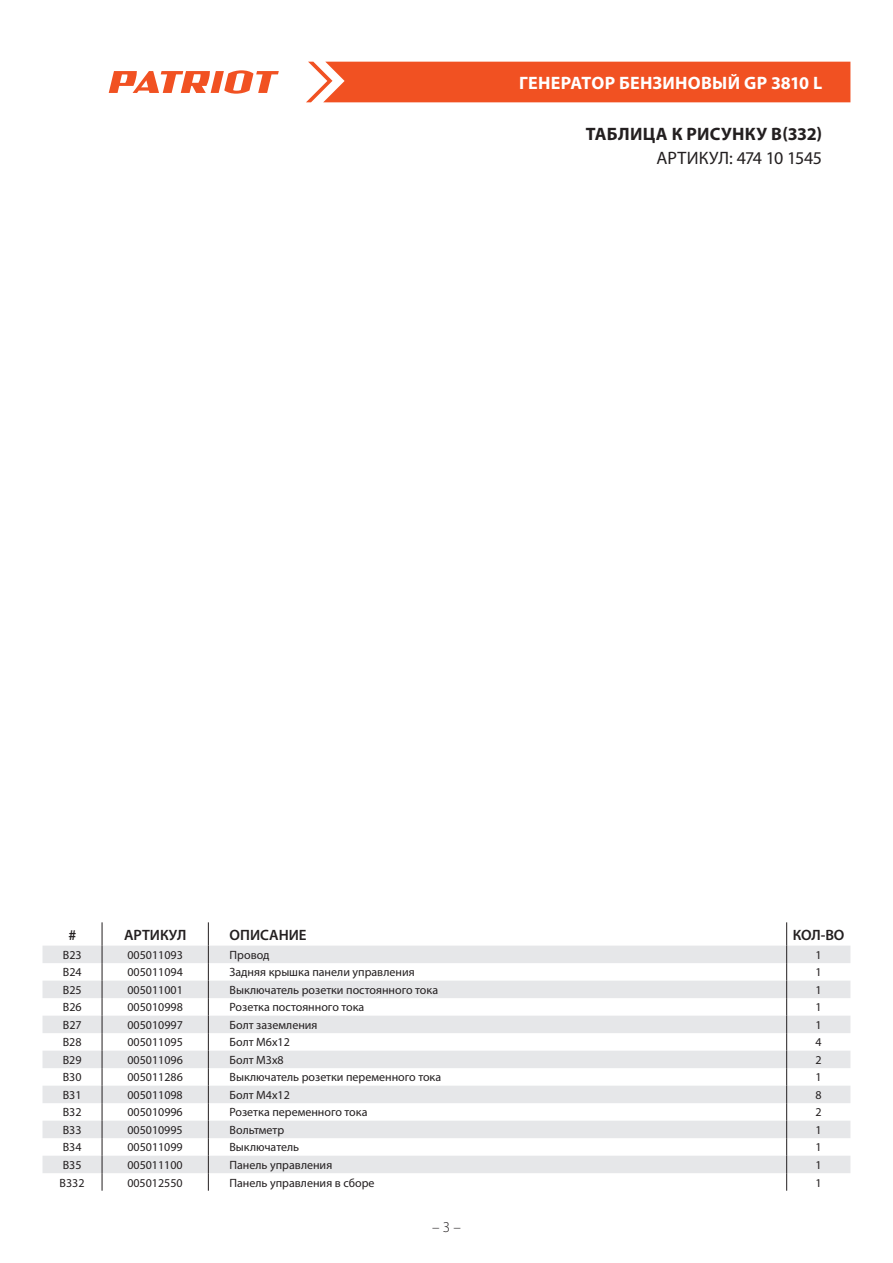
<style>
.page{position:relative;width:893px;height:1263px;background:#fff}
.page>*{position:absolute;margin:0;border:0;box-sizing:border-box;transform-origin:0 0}
.t1{font:700 18px "Myriad Pro";letter-spacing:.01em;color:#fff}
.t2{font:700 18px "Myriad Pro";letter-spacing:.015em;color:#231f20}
.t3{font:18px "Myriad Pro";letter-spacing:-.005em;color:#231f20}
.t4{font:600 15px "Myriad Pro";color:#231f20}
.t5{font:300 15px "Myriad Pro";color:#231f20}
.t6{font:12px "Myriad Pro";color:#231f20}
</style>
<div class="page">
<div style="left:306px;top:62px;width:544px;height:40px;background:#f15122"></div>
<svg style="left:109px;top:70px;width:170px;height:24px"></svg>
<svg style="left:43px;top:945px;width:807px;height:228px;fill:#e6e7e9"></svg>
<svg style="left:102px;top:922px;width:1px;height:269px"></svg>
<svg style="left:208px;top:922px;width:1px;height:269px"></svg>
<svg style="left:786px;top:922px;width:1px;height:269px"></svg>
<h1 class="t1" style="left:519px;top:73px;width:305px">ГЕНЕРАТОР БЕНЗИНОВЫЙ GP 3810 L</h1>
<h1 class="t2" style="left:586px;top:124px;width:238px">ТАБЛИЦА К РИСУНКУ B(332)</h1>
<h1 class="t3" style="left:656px;top:147px;width:167px">АРТИКУЛ: 474 10 1545</h1>
<p class="t4" style="left:68px;top:925px;width:9px">#</p>
<p class="t4" style="left:124px;top:925px;width:64px">АРТИКУЛ</p>
<p class="t4" style="left:230px;top:925px;width:78px">ОПИСАНИЕ</p>
<p class="t4" style="left:793px;top:925px;width:53px">КОЛ-ВО</p>
<p class="t6" style="left:63px;top:947px;width:20px">B23</p>
<p class="t6" style="left:127px;top:947px;width:57px">005011093</p>
<p class="t6" style="left:230px;top:947px;width:41px">Провод</p>
<p class="t6" style="left:815px;top:947px;width:8px">1</p>
<p class="t6" style="left:63px;top:965px;width:20px">B24</p>
<p class="t6" style="left:127px;top:965px;width:57px">005011094</p>
<p class="t6" style="left:230px;top:965px;width:187px">Задняя крышка панели управления</p>
<p class="t6" style="left:815px;top:965px;width:8px">1</p>
<p class="t6" style="left:63px;top:982px;width:20px">B25</p>
<p class="t6" style="left:127px;top:982px;width:57px">005011001</p>
<p class="t6" style="left:230px;top:982px;width:210px">Выключатель розетки постоянного тока</p>
<p class="t6" style="left:815px;top:982px;width:8px">1</p>
<p class="t6" style="left:63px;top:1000px;width:20px">B26</p>
<p class="t6" style="left:127px;top:1000px;width:57px">005010998</p>
<p class="t6" style="left:230px;top:1000px;width:136px">Розетка постоянного тока</p>
<p class="t6" style="left:815px;top:1000px;width:8px">1</p>
<p class="t6" style="left:63px;top:1017px;width:20px">B27</p>
<p class="t6" style="left:127px;top:1017px;width:57px">005010997</p>
<p class="t6" style="left:230px;top:1017px;width:89px">Болт заземления</p>
<p class="t6" style="left:815px;top:1017px;width:8px">1</p>
<p class="t6" style="left:63px;top:1035px;width:20px">B28</p>
<p class="t6" style="left:127px;top:1035px;width:57px">005011095</p>
<p class="t6" style="left:230px;top:1035px;width:62px">Болт М6х12</p>
<p class="t6" style="left:815px;top:1035px;width:8px">4</p>
<p class="t6" style="left:63px;top:1052px;width:20px">B29</p>
<p class="t6" style="left:127px;top:1052px;width:57px">005011096</p>
<p class="t6" style="left:230px;top:1052px;width:56px">Болт М3х8</p>
<p class="t6" style="left:815px;top:1052px;width:8px">2</p>
<p class="t6" style="left:63px;top:1070px;width:20px">B30</p>
<p class="t6" style="left:127px;top:1070px;width:57px">005011286</p>
<p class="t6" style="left:230px;top:1070px;width:213px">Выключатель розетки переменного тока</p>
<p class="t6" style="left:815px;top:1070px;width:8px">1</p>
<p class="t6" style="left:63px;top:1087px;width:20px">B31</p>
<p class="t6" style="left:127px;top:1087px;width:57px">005011098</p>
<p class="t6" style="left:230px;top:1087px;width:62px">Болт М4х12</p>
<p class="t6" style="left:815px;top:1087px;width:8px">8</p>
<p class="t6" style="left:63px;top:1105px;width:20px">B32</p>
<p class="t6" style="left:127px;top:1105px;width:57px">005010996</p>
<p class="t6" style="left:229px;top:1105px;width:139px">Розетка переменного тока</p>
<p class="t6" style="left:815px;top:1105px;width:8px">2</p>
<p class="t6" style="left:63px;top:1122px;width:20px">B33</p>
<p class="t6" style="left:127px;top:1122px;width:57px">005010995</p>
<p class="t6" style="left:229px;top:1122px;width:56px">Вольтметр</p>
<p class="t6" style="left:815px;top:1122px;width:8px">1</p>
<p class="t6" style="left:63px;top:1140px;width:20px">B34</p>
<p class="t6" style="left:127px;top:1140px;width:57px">005011099</p>
<p class="t6" style="left:229px;top:1140px;width:71px">Выключатель</p>
<p class="t6" style="left:815px;top:1140px;width:8px">1</p>
<p class="t6" style="left:63px;top:1157px;width:20px">B35</p>
<p class="t6" style="left:127px;top:1157px;width:57px">005011100</p>
<p class="t6" style="left:229px;top:1157px;width:104px">Панель управления</p>
<p class="t6" style="left:815px;top:1157px;width:8px">1</p>
<p class="t6" style="left:60px;top:1175px;width:26px">B332</p>
<p class="t6" style="left:127px;top:1175px;width:57px">005012550</p>
<p class="t6" style="left:229px;top:1175px;width:147px">Панель управления в сборе</p>
<p class="t6" style="left:815px;top:1175px;width:8px">1</p>
<p class="t5" style="left:432px;top:1218px;width:30px">– 3 –</p>
</div>
